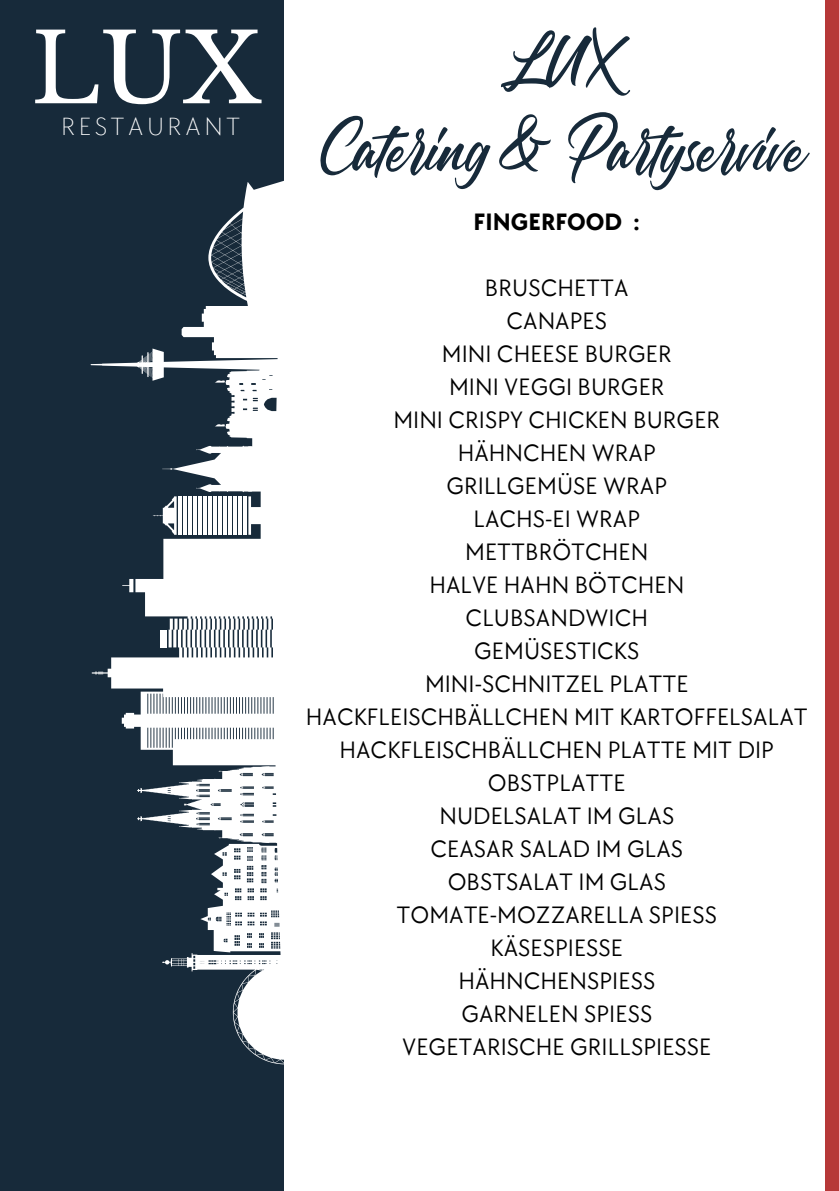
<style>
.page{position:relative;width:839px;height:1191px;background:#fff}
.page>*{position:absolute;margin:0;border:0;box-sizing:border-box;transform-origin:0 0}
.t1{font:96px/90px "RTL Yummy Regular";color:#172a3a;text-align:center}
.t2{font:95.6px "Libre Baskerville";color:#fff}
.t3{font:200 25.6px "TT Chocolates";letter-spacing:.13em;color:#fff}
.t4{font:24.4px/33px "TT Chocolates";color:#000;text-align:center}
.t5{font:700 24.4px "TT Chocolates";color:#000}
</style>
<div class="page">
<div style="left:0;top:0;width:284px;height:1191px;background:#172a3a"></div>
<svg style="left:91px;top:180px;width:193px;height:885px"></svg>
<div style="left:824px;top:0;width:14px;height:1191px;background:#b63838"></div>
<h2 class="t2" style="left:31px;top:11px;width:232px">LUX</h2>
<h1 class="t3" style="left:61px;top:111px;width:181px">RESTAURANT</h1>
<p class="t1" style="left:318px;top:13px;width:486px">LUX<br>Catering&amp;Partyservive</p>
<p class="t5" style="left:473px;top:208px;width:168px">FINGERFOOD :</p>
<p class="t4" style="left:306px;top:272px;width:503px">BRUSCHETTA<br>CANAPES<br>MINI CHEESE BURGER<br>MINI VEGGI BURGER<br>MINI CRISPY CHICKEN BURGER<br>HÄHNCHEN WRAP<br>GRILLGEMÜSE WRAP<br>LACHS-EI WRAP<br>METTBRÖTCHEN<br>HALVE HAHN BÖTCHEN<br>CLUBSANDWICH<br>GEMÜSESTICKS<br>MINI-SCHNITZEL PLATTE<br>HACKFLEISCHBÄLLCHEN MIT KARTOFFELSALAT<br>HACKFLEISCHBÄLLCHEN PLATTE MIT DIP<br>OBSTPLATTE<br>NUDELSALAT IM GLAS<br>CEASAR SALAD IM GLAS<br>OBSTSALAT IM GLAS<br>TOMATE-MOZZARELLA SPIESS<br>KÄSESPIESSE<br>HÄHNCHENSPIESS<br>GARNELEN SPIESS<br>VEGETARISCHE GRILLSPIESSE</p>
</div>
